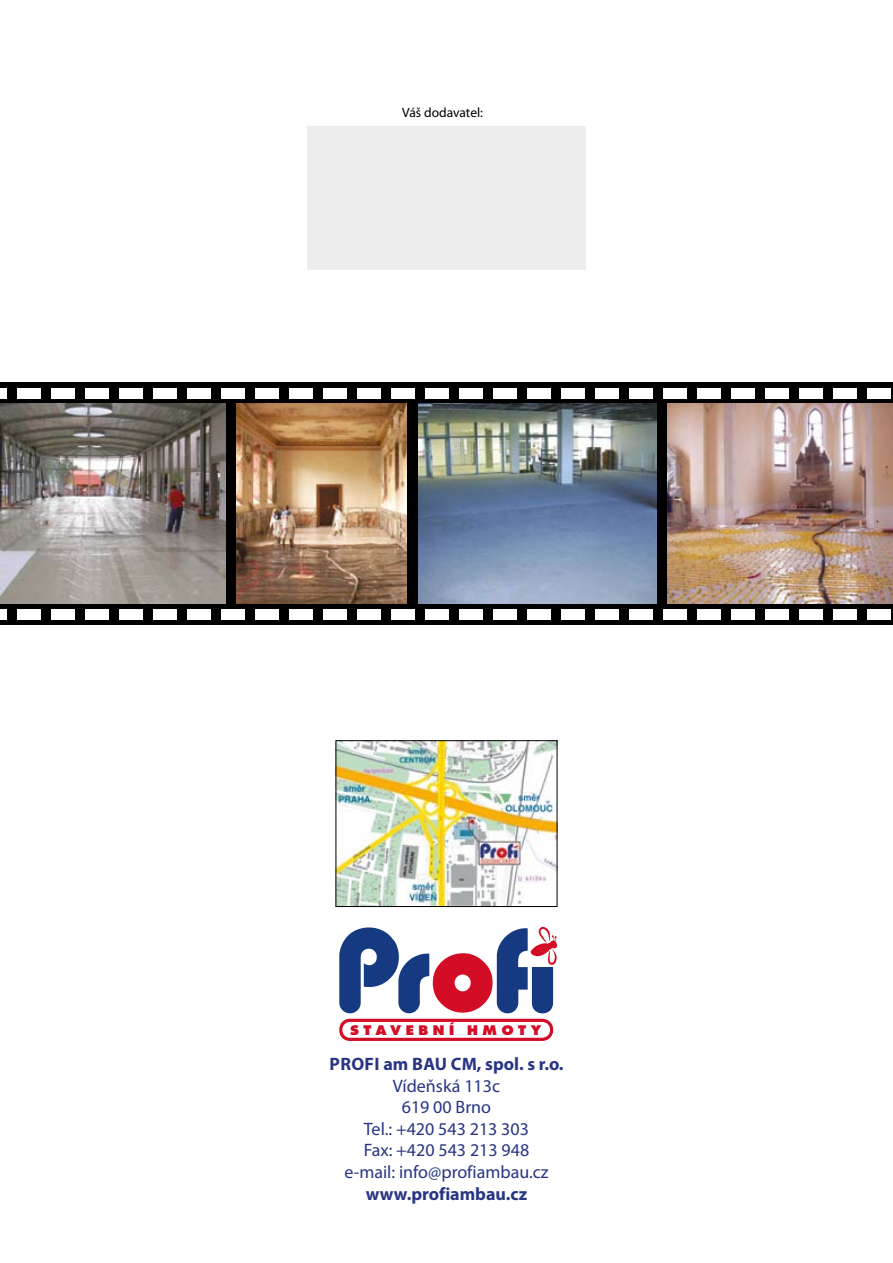
<style>
.page{position:relative;width:893px;height:1263px;background:#fff}
.page>*{position:absolute;margin:0;border:0;box-sizing:border-box;transform-origin:0 0}
.t1{font:18px "Myriad Pro";color:#283583}
.t2{font:700 18px "Myriad Pro";color:#283583}
.t3{font:800 14.55px "Futura TCE";letter-spacing:.265em;color:#d40d27;scale:1.06 1}
.t4{font:13.5px "Myriad Pro";color:#000}
</style>
<div class="page">
<div style="left:0;top:383px;width:893px;height:242px;background:#000"></div>
<div style="left:0;top:388px;width:6px;height:11px;background:#fff"></div>
<div style="left:17px;top:388px;width:23px;height:11px;background:#fff"></div>
<div style="left:51px;top:388px;width:23px;height:11px;background:#fff"></div>
<div style="left:85px;top:388px;width:23px;height:11px;background:#fff"></div>
<div style="left:119px;top:388px;width:23px;height:11px;background:#fff"></div>
<div style="left:153px;top:388px;width:23px;height:11px;background:#fff"></div>
<div style="left:187px;top:388px;width:23px;height:11px;background:#fff"></div>
<div style="left:221px;top:388px;width:23px;height:11px;background:#fff"></div>
<div style="left:255px;top:388px;width:24px;height:11px;background:#fff"></div>
<div style="left:289px;top:388px;width:24px;height:11px;background:#fff"></div>
<div style="left:323px;top:388px;width:24px;height:11px;background:#fff"></div>
<div style="left:357px;top:388px;width:24px;height:11px;background:#fff"></div>
<div style="left:391px;top:388px;width:24px;height:11px;background:#fff"></div>
<div style="left:425px;top:388px;width:24px;height:11px;background:#fff"></div>
<div style="left:459px;top:388px;width:24px;height:11px;background:#fff"></div>
<div style="left:493px;top:388px;width:24px;height:11px;background:#fff"></div>
<div style="left:527px;top:388px;width:24px;height:11px;background:#fff"></div>
<div style="left:561px;top:388px;width:24px;height:11px;background:#fff"></div>
<div style="left:595px;top:388px;width:24px;height:11px;background:#fff"></div>
<div style="left:629px;top:388px;width:24px;height:11px;background:#fff"></div>
<div style="left:663px;top:388px;width:24px;height:11px;background:#fff"></div>
<div style="left:697px;top:388px;width:24px;height:11px;background:#fff"></div>
<div style="left:731px;top:388px;width:24px;height:11px;background:#fff"></div>
<div style="left:765px;top:388px;width:24px;height:11px;background:#fff"></div>
<div style="left:799px;top:388px;width:24px;height:11px;background:#fff"></div>
<div style="left:833px;top:388px;width:24px;height:11px;background:#fff"></div>
<div style="left:867px;top:388px;width:24px;height:11px;background:#fff"></div>
<div style="left:0;top:609px;width:6px;height:11px;background:#fff"></div>
<div style="left:17px;top:609px;width:23px;height:11px;background:#fff"></div>
<div style="left:51px;top:609px;width:23px;height:11px;background:#fff"></div>
<div style="left:85px;top:609px;width:23px;height:11px;background:#fff"></div>
<div style="left:119px;top:609px;width:23px;height:11px;background:#fff"></div>
<div style="left:153px;top:609px;width:23px;height:11px;background:#fff"></div>
<div style="left:187px;top:609px;width:23px;height:11px;background:#fff"></div>
<div style="left:221px;top:609px;width:23px;height:11px;background:#fff"></div>
<div style="left:255px;top:609px;width:24px;height:11px;background:#fff"></div>
<div style="left:289px;top:609px;width:24px;height:11px;background:#fff"></div>
<div style="left:323px;top:609px;width:24px;height:11px;background:#fff"></div>
<div style="left:357px;top:609px;width:24px;height:11px;background:#fff"></div>
<div style="left:391px;top:609px;width:24px;height:11px;background:#fff"></div>
<div style="left:425px;top:609px;width:24px;height:11px;background:#fff"></div>
<div style="left:459px;top:609px;width:24px;height:11px;background:#fff"></div>
<div style="left:493px;top:609px;width:24px;height:11px;background:#fff"></div>
<div style="left:527px;top:609px;width:24px;height:11px;background:#fff"></div>
<div style="left:561px;top:609px;width:24px;height:11px;background:#fff"></div>
<div style="left:595px;top:609px;width:24px;height:11px;background:#fff"></div>
<div style="left:629px;top:609px;width:24px;height:11px;background:#fff"></div>
<div style="left:663px;top:609px;width:24px;height:11px;background:#fff"></div>
<div style="left:697px;top:609px;width:24px;height:11px;background:#fff"></div>
<div style="left:731px;top:609px;width:24px;height:11px;background:#fff"></div>
<div style="left:765px;top:609px;width:24px;height:11px;background:#fff"></div>
<div style="left:799px;top:609px;width:24px;height:11px;background:#fff"></div>
<div style="left:833px;top:609px;width:24px;height:11px;background:#fff"></div>
<div style="left:867px;top:609px;width:24px;height:11px;background:#fff"></div>
<img style="left:0;top:404px;width:225px;height:200px">
<img style="left:418px;top:404px;width:238px;height:200px">
<img style="left:668px;top:404px;width:225px;height:200px">
<img style="left:237px;top:404px;width:170px;height:200px">
<div style="left:307px;top:126px;width:279px;height:143px;background:#ededed"></div>
<img style="left:338px;top:742px;width:217px;height:163px">
<div style="left:336px;top:740px;width:221px;height:167px;border:1px solid #000"></div>
<svg style="left:339px;top:1019px;width:215px;height:22px"></svg>
<svg style="left:339px;top:926px;width:218px;height:87px"></svg>
<p class="t4" style="left:402px;top:104px;width:82px">Váš dodavatel:</p>
<p class="t3" style="left:350px;top:1022px;width:182px">STAVEBNÍ HMOTY</p>
<p class="t2" style="left:330px;top:1052px;width:236px">PROFI am BAU CM, spol. s r.o.</p>
<p class="t1" style="left:393px;top:1074px;width:109px">Vídeňská 113c</p>
<p class="t1" style="left:402px;top:1096px;width:91px">619 00 Brno</p>
<p class="t1" style="left:364px;top:1117px;width:167px">Tel.: +420 543 213 303</p>
<p class="t1" style="left:364px;top:1139px;width:167px">Fax: +420 543 213 948</p>
<p class="t1" style="left:344px;top:1161px;width:206px">e-mail: info@profiambau.cz</p>
<p class="t2" style="left:366px;top:1182px;width:163px">www.profiambau.cz</p>
</div>
